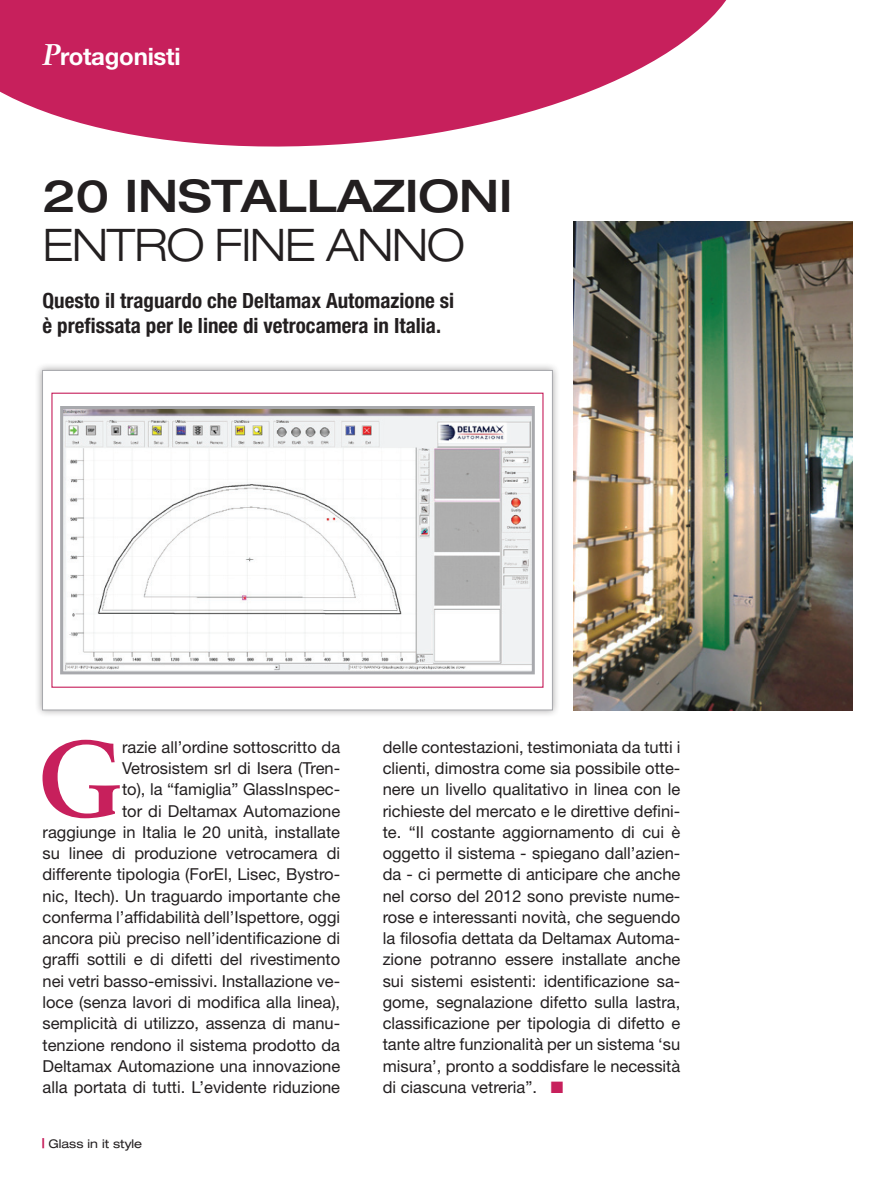
<style>
.page{position:relative;width:893px;height:1191px;background:#fff}
.page>*{position:absolute;margin:0;border:0;box-sizing:border-box;transform-origin:0 0}
.t1{font:700 107.85px "Sabon LT Std";color:#c7205c}
.t2{font:500 expanded 45px "Helvetica Neue LT Std";color:#231f20}
.t3{font:300 expanded 45px "Helvetica Neue LT Std";letter-spacing:-.025em;color:#231f20}
.t4{font:700 24px "Helvetica Neue LT Std";letter-spacing:-.01em;color:#fff}
.t5{font:700 condensed 21px/25.2px "Helvetica Neue LT Std";color:#231f20}
.t6{font:16.5px/21.3px "Helvetica Neue LT Std";color:#231f20;text-align:right}
.t7{font:expanded 12px "Helvetica Neue LT Std";color:#231f20}
.s1{font-family:"Sabon LT Std";font-style:italic;font-size:30px}
.s2{color:#c7205c}
.s3{font-weight:700;font-size:13.5px;color:#c7205c}
</style>
<div class="page">
<svg style="left:0;top:0;width:727px;height:147px;fill:#c7205c"></svg>
<img style="left:574px;top:221px;width:278px;height:489px">
<div style="left:34px;top:362px;width:526px;height:356px;background:#231f20;opacity:.4"></div>
<div style="left:42px;top:370px;width:511px;height:340px;background:#fff;border:1px solid #a8a9ad"></div>
<img style="left:64px;top:410px;width:467px;height:260px">
<div style="left:60px;top:406px;width:475px;height:268px;border:3px solid #a8a9ad"></div>
<div style="left:51px;top:392px;width:492px;height:296px;border:1px solid #c7205c"></div>
<h3 class="t4" style="left:43px;top:42px;width:140px"><span class="s1">P</span>rotagonisti</h3>
<h2 class="t2" style="left:43px;top:168px;width:471px">20 INSTALLAZIONI</h2>
<h2 class="t3" style="left:43px;top:218px;width:424px">ENTRO FINE ANNO</h2>
<p class="t5" style="left:43px;top:287px;width:413px">Questo il traguardo che Deltamax Automazione si è prefissata per le linee di vetrocamera in Italia.</p>
<h1 class="t1" style="left:38px;top:712px;width:85px">G</h1>
<p class="t6" style="left:43px;top:736px;width:299px">razie all’ordine sottoscritto da Vetrosistem srl di Isera (Tren-<br>to), la “famiglia” GlassInspec-<br>tor di Deltamax Automazione<br>raggiunge in Italia le 20 unità, installate su linee di produzione vetrocamera di differente tipologia (ForEl, Lisec, Bystro&shy;nic, Itech). Un traguardo importante che conferma l’affidabilità dell’Ispettore, oggi ancora più preciso nell’identificazione di graffi sottili e di difetti del rivestimento nei vetri basso-emissivi. Installazione ve&shy;loce (senza lavori di modifica alla linea), semplicità di utilizzo, assenza di manu&shy;tenzione rendono il sistema prodotto da Deltamax Automazione una innovazione alla portata di tutti. L’evidente riduzione</p>
<p class="t6" style="left:383px;top:736px;width:299px;text-align:justify">delle contestazioni, testimoniata da tutti i clienti, dimostra come sia possibile otte&shy;nere un livello qualitativo in linea con le richieste del mercato e le direttive defini&shy;te. “Il costante aggiornamento di cui è oggetto il sistema - spiegano dall’azien&shy;da - ci permette di anticipare che anche nel corso del 2012 sono previste nume&shy;rose e interessanti novità, che seguendo la filosofia dettata da Deltamax Automa&shy;zione potranno essere installate anche sui sistemi esistenti: identificazione sa&shy;gome, segnalazione difetto sulla lastra, classificazione per tipologia di difetto e tante altre funzionalità per un sistema ‘su misura’, pronto a soddisfare le necessità di ciascuna vetreria”. <span class="s2">■</span></p>
<p class="t7" style="left:42px;top:1136px;width:102px"><span class="s3">|</span> Glass in it style</p>
</div>
